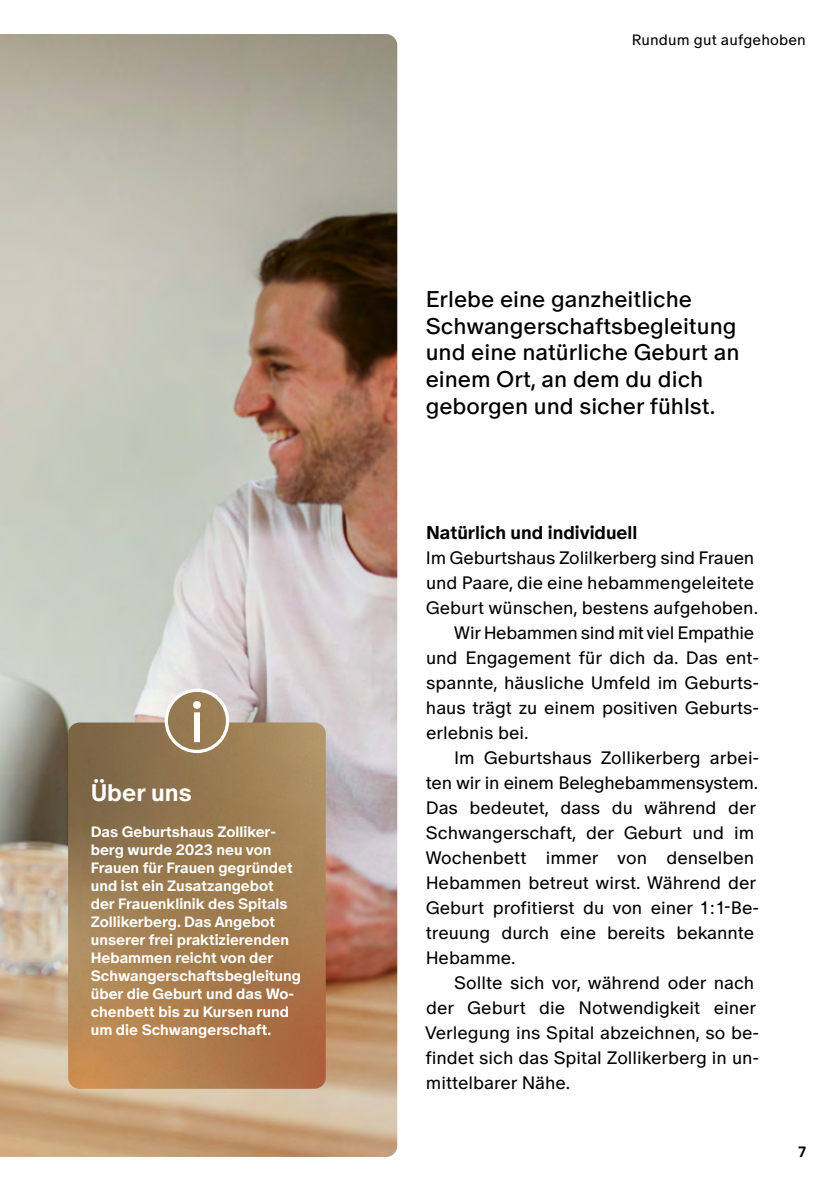
<style>
.page{position:relative;width:840px;height:1191px;background:#fff}
.page>*{position:absolute;margin:0;border:0;box-sizing:border-box;transform-origin:0 0}
.t1{font:700 24px "ABC Oracle";color:#fff}
.t2{font:22.8px/26.6px "ABC Oracle";color:#000}
.t3{font:700 18.4px "ABC Oracle";color:#000}
.t4{font:18px "ABC Oracle";color:#000}
.t5{font:700 15px/18px "ABC Oracle";color:#fff}
.t6{font:15px "ABC Oracle";letter-spacing:.01em;color:#000}
.t7{font:700 15px "ABC Oracle";color:#000}
</style>
<div class="page">
<img style="left:0;top:34px;width:397px;height:1123px">
<img style="left:68px;top:722px;width:257px;height:366px">
<img style="left:166px;top:690px;width:61px;height:61px;border-radius:31px">
<div style="left:165px;top:688px;width:64px;height:65px;border:3px solid #fff;border-radius:50%"></div>
<svg style="left:193px;top:701px;width:8px;height:41px"></svg>
<h1 class="t1" style="left:91px;top:775px;width:102px">Über uns</h1>
<p class="t5" style="left:91px;top:822px;width:212px">Das Geburtshaus Zolliker&shy;berg wurde 2023 neu von<br>Frauen für Frauen gegründet und ist ein Zusatzangebot der Frauenklinik des Spitals<br>Zollikerberg. Das Angebot unserer frei praktizierenden<br>Hebammen reicht von der<br>Schwangerschaftsbegleitung über die Geburt und das Wo&shy;chenbett bis zu Kursen rund um die Schwangerschaft.</p>
<p class="t6" style="left:631px;top:29px;width:176px">Rundum gut aufgehoben</p>
<p class="t2" style="left:425px;top:285px;width:315px">Erlebe eine ganzheitliche<br>Schwangerschaftsbegleitung und eine natürliche Geburt an einem Ort, an dem du dich geborgen und sicher fühlst.</p>
<p class="t3" style="left:426px;top:518px;width:213px">Natürlich und individuell</p>
<p class="t4" style="left:425px;top:544px;width:330px">Im Geburtshaus Zolilkerberg sind Frauen</p>
<p class="t4" style="left:426px;top:569px;width:329px">und Paare, die eine hebammengeleitete</p>
<p class="t4" style="left:425px;top:594px;width:334px">Geburt wünschen, bestens aufgehoben.</p>
<p class="t4" style="left:453px;top:619px;width:302px">Wir Hebammen sind mit viel Empathie</p>
<p class="t4" style="left:426px;top:644px;width:334px">und Engagement für dich da. Das ent-</p>
<p class="t4" style="left:426px;top:669px;width:334px">spannte, häusliche Umfeld im Geburts-</p>
<p class="t4" style="left:425px;top:694px;width:335px">haus trägt zu einem positiven Geburts-</p>
<p class="t4" style="left:426px;top:719px;width:104px">erlebnis bei.</p>
<p class="t4" style="left:454px;top:744px;width:306px">Im Geburtshaus Zollikerberg arbei-</p>
<p class="t4" style="left:425px;top:769px;width:333px">ten wir in einem Beleghebammensystem.</p>
<p class="t4" style="left:425px;top:794px;width:332px">Das bedeutet, dass du während der</p>
<p class="t4" style="left:425px;top:819px;width:330px">Schwangerschaft, der Geburt und im</p>
<p class="t4" style="left:425px;top:844px;width:330px">Wochenbett immer von denselben</p>
<p class="t4" style="left:425px;top:869px;width:332px">Hebammen betreut wirst. Während der</p>
<p class="t4" style="left:425px;top:894px;width:335px">Geburt profitierst du von einer 1 : 1-Be-</p>
<p class="t4" style="left:425px;top:919px;width:330px">treuung durch eine bereits bekannte</p>
<p class="t4" style="left:425px;top:944px;width:91px">Hebamme.</p>
<p class="t4" style="left:454px;top:969px;width:301px">Sollte sich vor, während oder nach</p>
<p class="t4" style="left:426px;top:994px;width:331px">der Geburt die Notwendigkeit einer</p>
<p class="t4" style="left:425px;top:1019px;width:335px">Verlegung ins Spital abzeichnen, so be-</p>
<p class="t4" style="left:425px;top:1044px;width:335px">findet sich das Spital Zollikerberg in un-</p>
<p class="t4" style="left:425px;top:1069px;width:146px">mittelbarer Nähe.</p>
<p class="t7" style="left:797px;top:1140px;width:9px">7</p>
</div>
